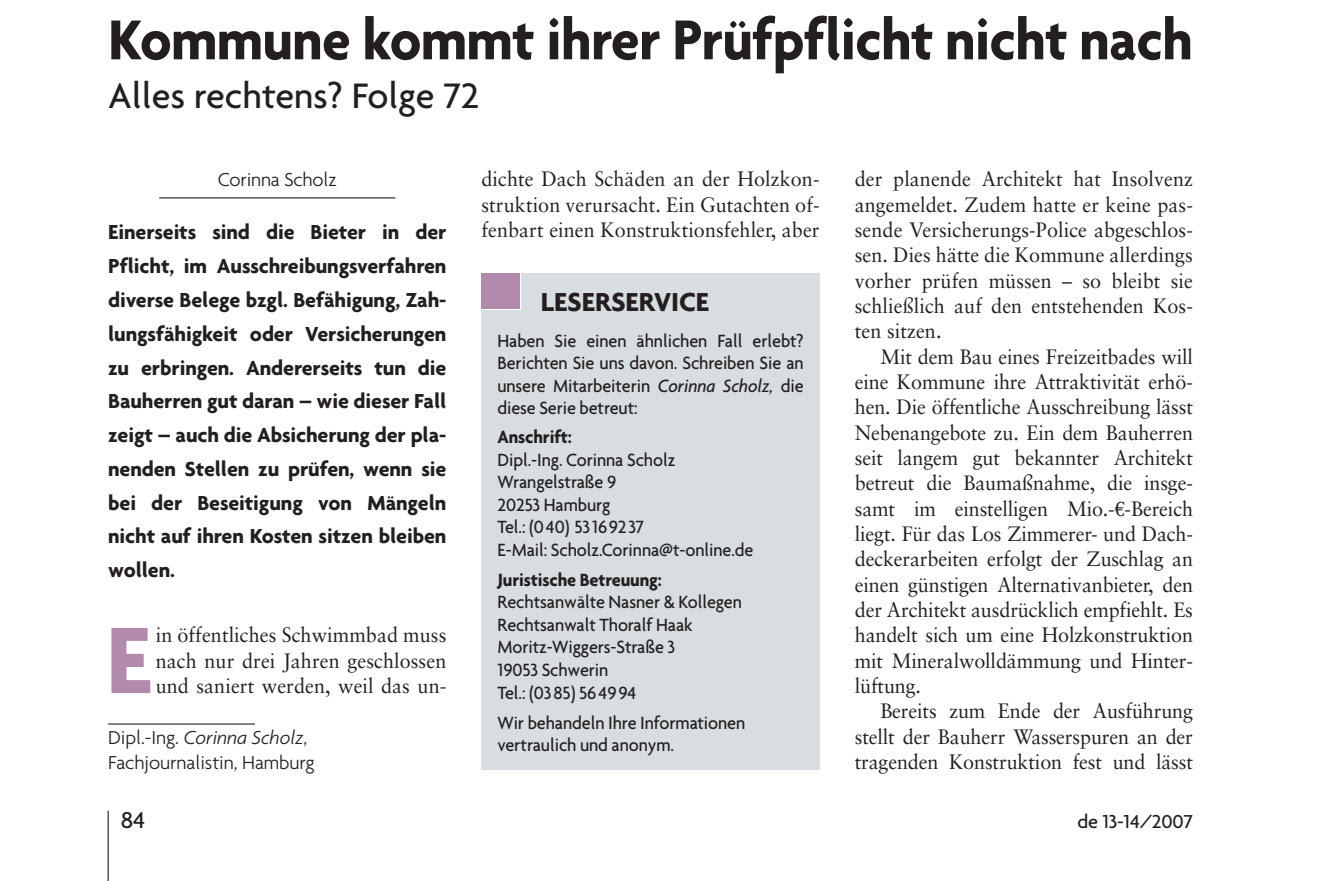
<style>
.page{position:relative;width:1340px;height:881px;background:#fff}
.page>*{position:absolute;margin:0;border:0;box-sizing:border-box;transform-origin:0 0}
.t1{font:700 102.15px "Agenda";color:#b18aac;scale:.95 1}
.t2{font:700 60.75px "Agenda";letter-spacing:-.01em;color:#231f20;scale:.95 1}
.t3{font:500 38.25px "Agenda";color:#231f20}
.t4{font:700 28.12px "Agenda";color:#231f20}
.t5{font:500 24.75px "Agenda";color:#231f20}
.t6{font:700 22.05px/33.8px "Agenda";letter-spacing:-.005em;color:#231f20;text-align:justify}
.t7{font:20.7px/25.2px "Sabon";letter-spacing:.005em;color:#231f20;text-align:justify;scale:.95 1}
.t8{font:300 20.25px/25.2px "Agenda";letter-spacing:-.005em;color:#231f20}
.t9{font:500 20.25px "Agenda";letter-spacing:-.01em;color:#231f20}
.t10{font:500 19.12px/22.5px "Agenda";letter-spacing:-.005em;color:#231f20;scale:.95 1}
.t11{font:700 19.12px "Agenda";letter-spacing:-.005em;color:#231f20;scale:.95 1}
.s1{font-style:italic}
.s2{font-family:"Euro Serif"}
</style>
<div class="page">
<hr style="left:108px;top:810px;width:1px;height:70px;background:#231f20">
<hr style="left:159px;top:197px;width:236px;height:1px;background:#231f20">
<div style="left:481px;top:273px;width:338px;height:496px;background:#d7dde0"></div>
<div style="left:481px;top:273px;width:40px;height:37px;background:#b18aac"></div>
<hr style="left:108px;top:723px;width:147px;height:1px;background:#231f20">
<h2 class="t2" style="left:108px;top:15px;width:1143px">Kommune kommt ihrer Prüfpflicht nicht nach</h2>
<h3 class="t3" style="left:108px;top:81px;width:372px">Alles rechtens? Folge 72</h3>
<p class="t8" style="left:218px;top:169px;width:120px">Corinna Scholz</p>
<p class="t6" style="left:108px;top:217px;width:340px">Einerseits sind die Bieter in der Pflicht, im Ausschreibungsverfahren diverse Belege bzgl. Befähigung, Zah&shy;lungsfähigkeit oder Versicherungen zu erbringen. Andererseits tun die Bauherren gut daran – wie dieser Fall zeigt – auch die Absicherung der pla&shy;nenden Stellen zu prüfen, wenn sie bei der Beseitigung von Mängeln nicht auf ihren Kosten sitzen bleiben wollen.</p>
<h1 class="t1" style="left:106px;top:619px;width:50px">E</h1>
<p class="t7" style="left:156px;top:624px;width:307px">in öffentliches Schwimmbad muss nach nur drei Jahren geschlossen und saniert werden, weil das un-</p>
<p class="t8" style="left:108px;top:726px;width:208px">Dipl.-Ing. <span class="s1">Corinna Scholz</span>,<br>Fachjournalistin, Hamburg</p>
<p class="t7" style="left:481px;top:168px;width:357px">dichte Dach Schäden an der Holzkon&shy;struktion verursacht. Ein Gutachten of&shy;fenbart einen Konstruktionsfehler, aber</p>
<p class="t7" style="left:854px;top:168px;width:357px">der planende Architekt hat Insolvenz angemeldet. Zudem hatte er keine pas&shy;sende Versicherungs-Police abgeschlos&shy;sen. Dies hätte die Kommune allerdings vorher prüfen müssen – so bleibt sie schließlich auf den entstehenden Kos&shy;ten sitzen.</p>
<p class="t7" style="left:854px;top:346px;width:357px;text-indent:26px">Mit dem Bau eines Freizeitbades will eine Kommune ihre Attraktivität erhö&shy;hen. Die öffentliche Ausschreibung lässt Nebenangebote zu. Ein dem Bauherren seit langem gut bekannter Architekt betreut die Baumaßnahme, die insge&shy;samt im einstelligen Mio.-<span class="s2">€</span>-Bereich liegt. Für das Los Zimmerer- und Dach&shy;deckerarbeiten erfolgt der Zuschlag an einen günstigen Alternativanbieter, den der Architekt ausdrücklich empfiehlt. Es handelt sich um eine Holzkonstruktion mit Mineralwolldämmung und Hinter&shy;lüftung.</p>
<p class="t7" style="left:854px;top:700px;width:357px;text-indent:26px">Bereits zum Ende der Ausführung stellt der Bauherr Wasserspuren an der tragenden Konstruktion fest und lässt</p>
<h3 class="t4" style="left:541px;top:291px;width:170px">LESERSERVICE</h3>
<p class="t10" style="left:497px;top:331px;width:324px;text-align:justify">Haben Sie einen ähnlichen Fall erlebt?<br>Berichten Sie uns davon. Schreiben Sie an unsere Mitarbeiterin <span class="s1">Corinna Scholz,</span> die diese Serie betreut:</p>
<p class="t11" style="left:497px;top:429px;width:80px">Anschrift:</p>
<p class="t10" style="left:497px;top:449px;width:271px">Dipl.-Ing. Corinna Scholz<br>Wrangelstraße 9<br>20253 Hamburg<br>Tel.: (040) 53169237<br>E-Mail: Scholz.Corinna@t-online.de</p>
<p class="t11" style="left:497px;top:572px;width:175px">Juristische Betreuung:</p>
<p class="t10" style="left:497px;top:592px;width:259px">Rechtsanwälte Nasner &amp; Kollegen<br>Rechtsanwalt Thoralf Haak<br>Moritz-Wiggers-Straße 3<br>19053 Schwerin<br>Tel.: (0385) 564994</p>
<p class="t10" style="left:497px;top:712px;width:262px">Wir behandeln Ihre Informationen vertraulich und anonym.</p>
<p class="t5" style="left:121px;top:810px;width:26px">84</p>
<p class="t9" style="left:1077px;top:813px;width:117px">de 13-14/2007</p>
</div>
